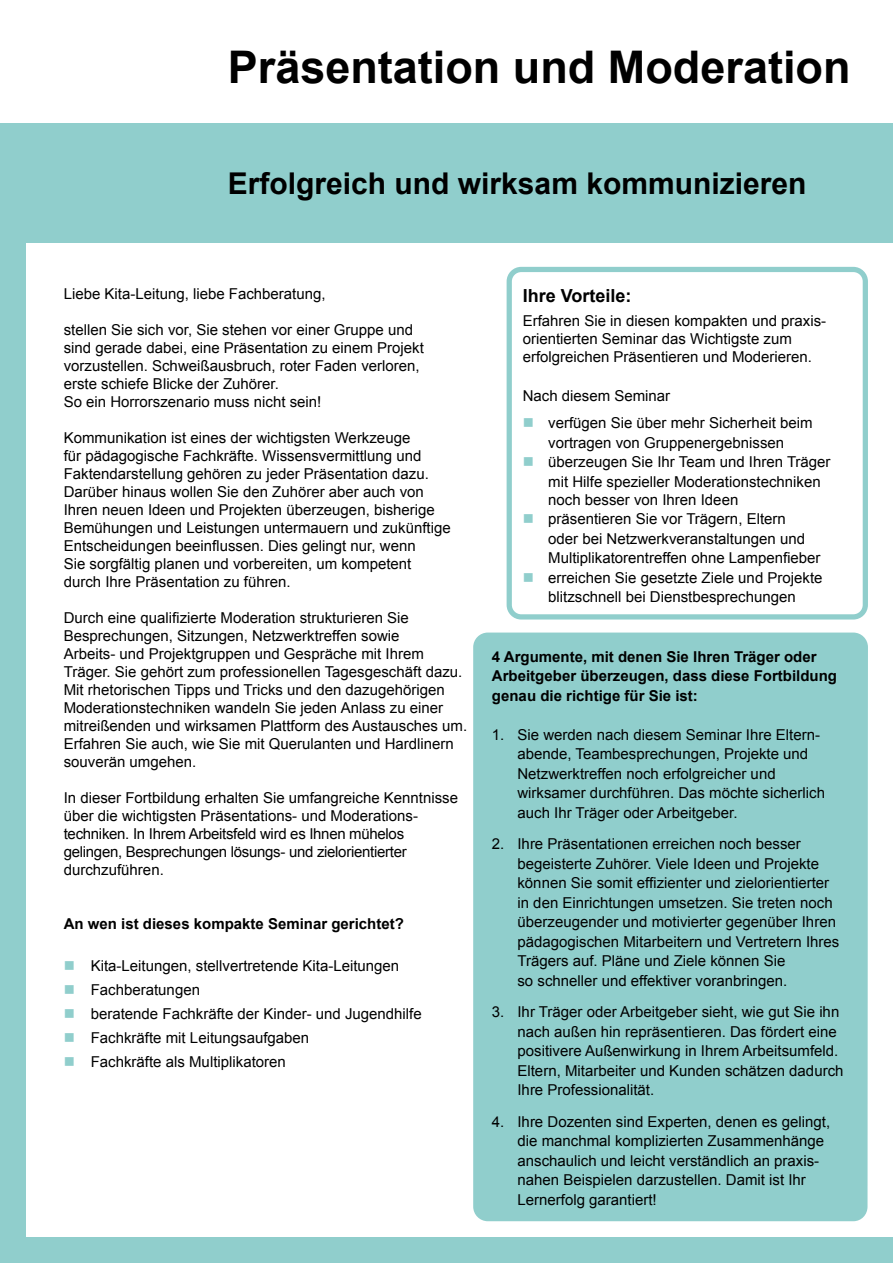
<style>
.page{position:relative;width:893px;height:1263px;background:#fff}
.page>*{position:absolute;margin:0;border:0;box-sizing:border-box;transform-origin:0 0}
.t1{font:700 45px "Arial";color:#000}
.t2{font:700 30px "Arial";color:#000}
.t3{font:700 18px "Arial";color:#000}
.t4{font:15px/18px "Arial";color:#000}
.t5{font:700 15px/19.5px "Arial";color:#000}
.s1{color:#90cecc}
</style>
<div class="page">
<div style="left:0;top:123px;width:893px;height:119px;background:#90cecc"></div>
<div style="left:0;top:1237px;width:893px;height:26px;background:#90cecc"></div>
<div style="left:0;top:223px;width:26px;height:1025px;background:#90cecc"></div>
<div style="left:507px;top:267px;width:361px;height:352px;border:5px solid #90cecc;border-radius:12px"></div>
<div style="left:476px;top:635px;width:389px;height:583px;background:#90cecc;border-radius:12px"></div>
<div style="left:473px;top:632px;width:395px;height:589px;border:5px solid #90cecc;border-radius:12px"></div>
<h1 class="t1" style="left:228px;top:36px;width:624px">Präsentation und Moderation</h1>
<h2 class="t2" style="left:228px;top:162px;width:580px">Erfolgreich und wirksam kommunizieren</h2>
<p class="t4" style="left:64px;top:285px;width:263px">Liebe Kita-Leitung, liebe Fachberatung,</p>
<p class="t4" style="left:64px;top:321px;width:362px">stellen Sie sich vor, Sie stehen vor einer Gruppe und sind gerade dabei, eine Präsentation zu einem Projekt vorzustellen. Schweißausbruch, roter Faden verloren, erste schiefe Blicke der Zuhörer.<br>So ein Horrorszenario muss nicht sein!</p>
<p class="t4" style="left:64px;top:429px;width:388px">Kommunikation ist eines der wichtigsten Werkzeuge<br>für pädagogische Fachkräfte. Wissensvermittlung und Faktendarstellung gehören zu jeder Präsentation dazu.<br>Darüber hinaus wollen Sie den Zuhörer aber auch von Ihren neuen Ideen und Projekten überzeugen, bisherige Bemühungen und Leistungen untermauern und zukünftige Entscheidungen beeinflussen. Dies gelingt nur, wenn<br>Sie sorgfältig planen und vorbereiten, um kompetent durch Ihre Präsentation zu führen.</p>
<p class="t4" style="left:64px;top:609px;width:405px">Durch eine qualifizierte Moderation strukturieren Sie Besprechungen, Sitzungen, Netzwerktreffen sowie<br>Arbeits- und Projektgruppen und Gespräche mit Ihrem Träger. Sie gehört zum professionellen Tagesgeschäft dazu.<br>Mit rhetorischen Tipps und Tricks und den dazugehörigen Moderationstechniken wandeln Sie jeden Anlass zu einer mitreißenden und wirksamen Plattform des Austausches um.<br>Erfahren Sie auch, wie Sie mit Querulanten und Hardlinern souverän umgehen.</p>
<p class="t4" style="left:64px;top:789px;width:396px">In dieser Fortbildung erhalten Sie umfangreiche Kenntnisse über die wichtigsten Präsentations- und Moderations&shy;techniken. In Ihrem Arbeitsfeld wird es Ihnen mühelos gelingen, Besprechungen lösungs- und zielorientierter durchzuführen.</p>
<p class="t5" style="left:64px;top:914px;width:342px">An wen ist dieses kompakte Seminar gerichtet?</p>
<p class="t4" style="left:64px;top:957px;width:337px"><span class="s1">■</span> Kita-Leitungen, stellvertretende Kita-Leitungen</p>
<p class="t4" style="left:64px;top:981px;width:138px"><span class="s1">■</span> Fachberatungen</p>
<p class="t4" style="left:64px;top:1005px;width:360px"><span class="s1">■</span> beratende Fachkräfte der Kinder- und Jugendhilfe</p>
<p class="t4" style="left:64px;top:1029px;width:247px"><span class="s1">■</span> Fachkräfte mit Leitungsaufgaben</p>
<p class="t4" style="left:64px;top:1053px;width:224px"><span class="s1">■</span> Fachkräfte als Multiplikatoren</p>
<p class="t3" style="left:523px;top:283px;width:110px">Ihre Vorteile:</p>
<p class="t4" style="left:523px;top:312px;width:305px">Erfahren Sie in diesen kompakten und praxis&shy;orientierten Seminar das Wichtigste zum erfolgreichen Präsentieren und Moderieren.</p>
<p class="t4" style="left:523px;top:387px;width:149px">Nach diesem Seminar</p>
<p class="t4" style="left:523px;top:413px;width:291px;line-height:19.5px;text-align:center"><span class="s1">■</span> verfügen Sie über mehr Sicherheit beim vortragen von Gruppenergebnissen</p>
<p class="t4" style="left:548px;top:452px;width:284px;line-height:19.5px;text-indent:-26px"><span class="s1">■</span> überzeugen Sie Ihr Team und Ihren Träger mit Hilfe spezieller Moderationstechniken</p>
<p class="t4" style="left:548px;top:490px;width:192px">noch besser von Ihren Ideen</p>
<p class="t4" style="left:548px;top:509px;width:274px;line-height:19.5px;text-indent:-26px"><span class="s1">■</span> präsentieren Sie vor Trägern, Eltern<br>oder bei Netzwerkveranstaltungen und<br>Multiplikatorentreffen ohne Lampenfieber</p>
<p class="t4" style="left:523px;top:568px;width:301px;line-height:19.5px;text-align:center"><span class="s1">■</span> erreichen Sie gesetzte Ziele und Projekte blitzschnell bei Dienstbesprechungen</p>
<p class="t5" style="left:492px;top:647px;width:347px">4 Argumente, mit denen Sie Ihren Träger oder<br>Arbeitgeber überzeugen, dass diese Fortbildung genau die richtige für Sie ist:</p>
<p class="t4" style="left:517px;top:724px;width:309px;line-height:19.5px;text-indent:-26px">1. Sie werden nach diesem Seminar Ihre Eltern&shy;abende, Teambesprechungen, Projekte und Netzwerktreffen noch erfolgreicher und wirksamer durchführen. Das möchte sicherlich auch Ihr Träger oder Arbeitgeber.</p>
<p class="t4" style="left:517px;top:834px;width:323px;line-height:19.5px;text-indent:-26px">2. Ihre Präsentationen erreichen noch besser begeisterte Zuhörer. Viele Ideen und Projekte können Sie somit effizienter und zielorientierter in den Einrichtungen umsetzen. Sie treten noch überzeugender und motivierter gegenüber Ihren pädagogischen Mitarbeitern und Vertretern Ihres Trägers auf. Pläne und Ziele können Sie<br>so schneller und effektiver voranbringen.</p>
<p class="t4" style="left:517px;top:1002px;width:327px;line-height:19.5px;text-indent:-26px">3. Ihr Träger oder Arbeitgeber sieht, wie gut Sie ihn nach außen hin repräsentieren. Das fördert eine positivere Außenwirkung in Ihrem Arbeitsumfeld.<br>Eltern, Mitarbeiter und Kunden schätzen dadurch Ihre Professionalität.</p>
<p class="t4" style="left:517px;top:1111px;width:314px;line-height:19.5px;text-indent:-26px">4. Ihre Dozenten sind Experten, denen es gelingt, die manchmal komplizierten Zusammenhänge anschaulich und leicht verständlich an praxis&shy;nahen Beispielen darzustellen. Damit ist Ihr Lernerfolg garantiert!</p>
</div>
